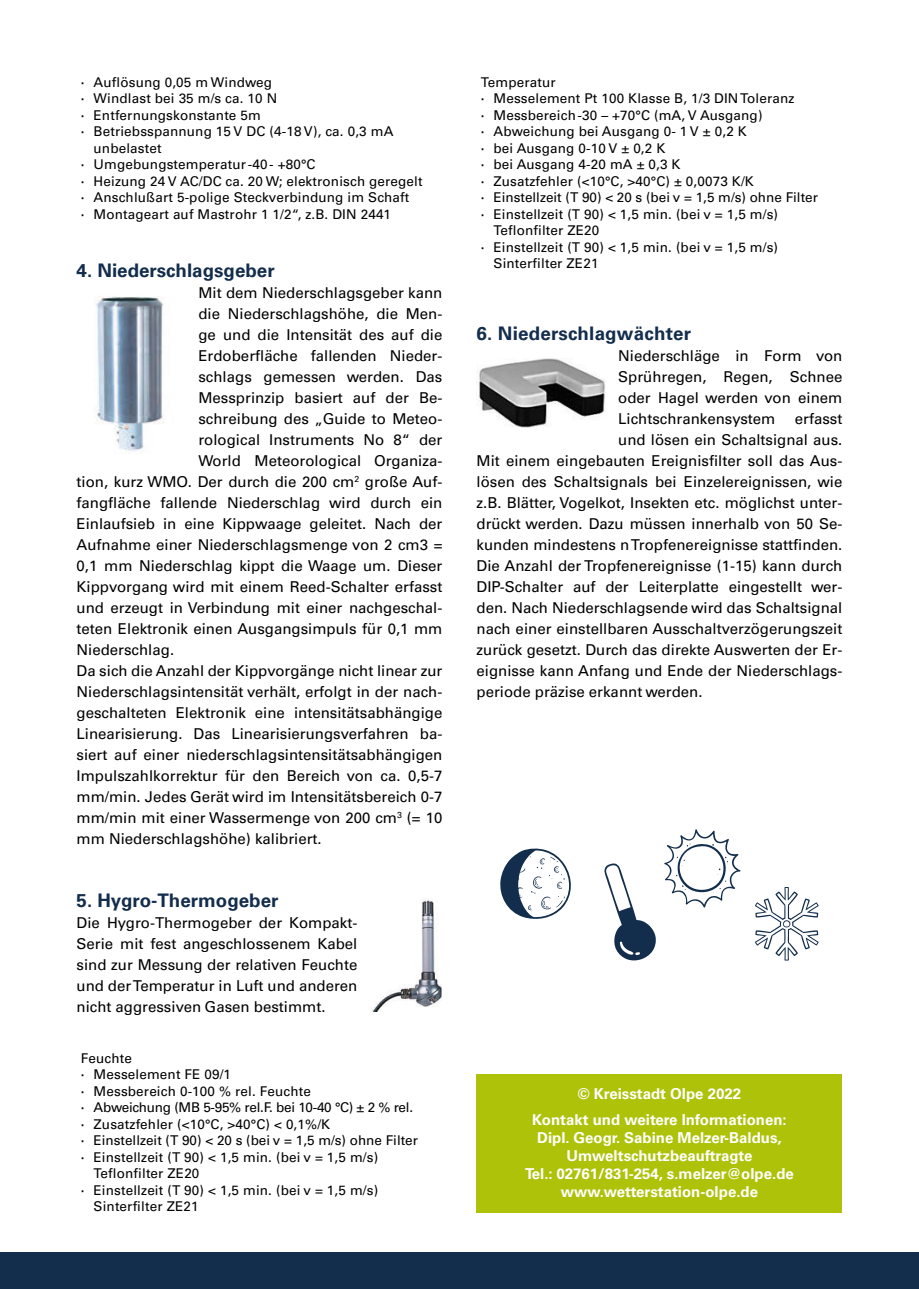
<style>
.page{position:relative;width:919px;height:1289px;background:#fff}
.page>*{position:absolute;margin:0;border:0;box-sizing:border-box;transform-origin:0 0}
.t1{font:700 18.75px "Univers";color:#132d4c}
.t2{font:15px/21px "Univers";color:#000;text-align:justify}
.t3{font:700 15px/18px "Univers LT Std";color:#fff;text-align:center}
.t4{font:13.5px "Univers";letter-spacing:.01em;color:#000}
.t5{font:13.5px "Univers";letter-spacing:-.02em;color:#000}
.s1{font-weight:700}
</style>
<div class="page">
<div style="left:476px;top:1074px;width:366px;height:138px;background:#adc209"></div>
<img style="left:94px;top:296px;width:70px;height:158px">
<img style="left:476px;top:358px;width:129px;height:69px">
<img style="left:370px;top:899px;width:72px;height:112px">
<div style="left:0;top:1252px;width:918px;height:36px;background:#132d4c"></div>
<svg style="left:604px;top:863px;width:52px;height:97px"></svg>
<svg style="left:664px;top:829px;width:76px;height:78px"></svg>
<svg style="left:755px;top:887px;width:63px;height:73px"></svg>
<svg style="left:500px;top:848px;width:71px;height:71px"></svg>
<p class="t4" style="left:81px;top:74px;width:193px"><span class="s1">·</span> Auflösung 0,05 m Windweg</p>
<p class="t4" style="left:81px;top:90px;width:198px"><span class="s1">·</span> Windlast bei 35 m/s ca. 10 N</p>
<p class="t4" style="left:81px;top:107px;width:181px"><span class="s1">·</span> Entfernungskonstante 5m</p>
<p class="t4" style="left:81px;top:123px;width:314px"><span class="s1">·</span> Betriebsspannung 15 V DC (4-18 V), ca. 0,3 mA</p>
<p class="t4" style="left:94px;top:140px;width:69px">unbelastet</p>
<p class="t4" style="left:81px;top:156px;width:236px"><span class="s1">·</span> Umgebungstemperatur -40 - +80°C</p>
<p class="t4" style="left:81px;top:173px;width:343px"><span class="s1">·</span> Heizung 24 V AC/DC ca. 20 W; elektronisch geregelt</p>
<p class="t4" style="left:81px;top:189px;width:330px"><span class="s1">·</span> Anschlußart 5-polige Steckverbindung im Schaft</p>
<p class="t4" style="left:81px;top:206px;width:312px"><span class="s1">·</span> Montageart auf Mastrohr 1 1/2“, z.B. DIN 2441</p>
<p class="t1" style="left:77px;top:259px;width:199px">4. Niederschlagsgeber</p>
<p class="t2" style="left:198px;top:282px;width:245px">Mit dem Niederschlagsgeber kann</p>
<p class="t2" style="left:198px;top:303px;width:245px">die Niederschlagshöhe, die Men-</p>
<p class="t2" style="left:198px;top:324px;width:245px">ge und die Intensität des auf die</p>
<p class="t2" style="left:198px;top:345px;width:245px">Erdoberfläche fallenden Nieder-</p>
<p class="t2" style="left:198px;top:366px;width:245px">schlags gemessen werden. Das</p>
<p class="t2" style="left:198px;top:387px;width:245px">Messprinzip basiert auf der Be-</p>
<p class="t2" style="left:198px;top:408px;width:245px">schreibung des „Guide to Meteo-</p>
<p class="t2" style="left:198px;top:429px;width:245px">rological Instruments No 8“ der</p>
<p class="t2" style="left:198px;top:450px;width:245px">World Meteorological Organiza-</p>
<p class="t2" style="left:77px;top:471px;width:367px">tion, kurz WMO. Der durch die 200 cm<sup>2</sup> große Auf-</p>
<p class="t2" style="left:77px;top:492px;width:367px">fangfläche fallende Niederschlag wird durch ein</p>
<p class="t2" style="left:77px;top:513px;width:367px">Einlaufsieb in eine Kippwaage geleitet. Nach der</p>
<p class="t2" style="left:77px;top:534px;width:367px">Aufnahme einer Niederschlagsmenge von 2 cm3 =</p>
<p class="t2" style="left:77px;top:555px;width:367px">0,1 mm Niederschlag kippt die Waage um. Dieser</p>
<p class="t2" style="left:77px;top:576px;width:367px">Kippvorgang wird mit einem Reed-Schalter erfasst</p>
<p class="t2" style="left:77px;top:597px;width:367px">und erzeugt in Verbindung mit einer nachgeschal-</p>
<p class="t2" style="left:77px;top:618px;width:367px">teten Elektronik einen Ausgangsimpuls für 0,1 mm</p>
<p class="t2" style="left:77px;top:639px;width:99px">Niederschlag.</p>
<p class="t2" style="left:77px;top:660px;width:367px">Da sich die Anzahl der Kippvorgänge nicht linear zur</p>
<p class="t2" style="left:77px;top:681px;width:367px">Niederschlagsintensität verhält, erfolgt in der nach-</p>
<p class="t2" style="left:77px;top:702px;width:367px">geschalteten Elektronik eine intensitätsabhängige</p>
<p class="t2" style="left:77px;top:723px;width:367px">Linearisierung. Das Linearisierungsverfahren ba-</p>
<p class="t2" style="left:77px;top:744px;width:367px">siert auf einer niederschlagsintensitätsabhängigen</p>
<p class="t2" style="left:77px;top:765px;width:367px">Impulszahlkorrektur für den Bereich von ca. 0,5-7</p>
<p class="t2" style="left:77px;top:786px;width:367px">mm/min. Jedes Gerät wird im Intensitätsbereich 0-7</p>
<p class="t2" style="left:77px;top:807px;width:367px">mm/min mit einer Wassermenge von 200 cm<sup>3</sup> (= 10</p>
<p class="t2" style="left:77px;top:828px;width:247px">mm Niederschlagshöhe) kalibriert.</p>
<p class="t1" style="left:77px;top:889px;width:203px">5. Hygro-Thermogeber</p>
<p class="t2" style="left:77px;top:912px;width:282px">Die Hygro-Thermogeber der Kompakt-Serie mit fest angeschlossenem Kabel sind zur Messung der relativen Feuchte und der Temperatur in Luft und anderen nicht aggressiven Gasen bestimmt.</p>
<p class="t4" style="left:81px;top:1049px;width:53px">Feuchte</p>
<p class="t4" style="left:81px;top:1066px;width:152px"><span class="s1">·</span> Messelement FE 09/1</p>
<p class="t4" style="left:81px;top:1082px;width:232px"><span class="s1">·</span> Messbereich 0-100 % rel. Feuchte</p>
<p class="t5" style="left:81px;top:1099px;width:334px"><span class="s1">·</span> Abweichung (MB 5-95% rel.F. bei 10-40 °C) ± 2 % rel.</p>
<p class="t4" style="left:81px;top:1115px;width:251px"><span class="s1">·</span> Zusatzfehler (&lt;10°C, &gt;40°C) &lt; 0,1%/K</p>
<p class="t4" style="left:81px;top:1132px;width:339px"><span class="s1">·</span> Einstellzeit (T 90) &lt; 20 s (bei v = 1,5 m/s) ohne Filter</p>
<p class="t4" style="left:81px;top:1148px;width:299px"><span class="s1">·</span> Einstellzeit (T 90) &lt; 1,5 min. (bei v = 1,5 m/s)</p>
<p class="t4" style="left:94px;top:1165px;width:107px">Teflonfilter ZE20</p>
<p class="t4" style="left:81px;top:1181px;width:299px"><span class="s1">·</span> Einstellzeit (T 90) &lt; 1,5 min. (bei v = 1,5 m/s)</p>
<p class="t4" style="left:94px;top:1198px;width:106px">Sinterfilter ZE21</p>
<p class="t4" style="left:480px;top:74px;width:76px">Temperatur</p>
<p class="t4" style="left:480px;top:90px;width:315px"><span class="s1">·</span> Messelement Pt 100 Klasse B, 1/3 DIN Toleranz</p>
<p class="t4" style="left:480px;top:107px;width:283px"><span class="s1">·</span> Messbereich -30 – +70°C (mA, V Ausgang)</p>
<p class="t4" style="left:480px;top:123px;width:267px"><span class="s1">·</span> Abweichung bei Ausgang 0- 1 V ± 0,2 K</p>
<p class="t4" style="left:480px;top:140px;width:186px"><span class="s1">·</span> bei Ausgang 0-10 V ± 0,2 K</p>
<p class="t4" style="left:480px;top:156px;width:201px"><span class="s1">·</span> bei Ausgang 4-20 mA ± 0,3 K</p>
<p class="t4" style="left:480px;top:173px;width:275px"><span class="s1">·</span> Zusatzfehler (&lt;10°C, &gt;40°C) ± 0,0073 K/K</p>
<p class="t4" style="left:480px;top:189px;width:339px"><span class="s1">·</span> Einstellzeit (T 90) &lt; 20 s (bei v = 1,5 m/s) ohne Filter</p>
<p class="t4" style="left:480px;top:206px;width:299px"><span class="s1">·</span> Einstellzeit (T 90) &lt; 1,5 min. (bei v = 1,5 m/s)</p>
<p class="t4" style="left:493px;top:222px;width:107px">Teflonfilter ZE20</p>
<p class="t4" style="left:480px;top:239px;width:299px"><span class="s1">·</span> Einstellzeit (T 90) &lt; 1,5 min. (bei v = 1,5 m/s)</p>
<p class="t4" style="left:493px;top:255px;width:106px">Sinterfilter ZE21</p>
<p class="t1" style="left:476px;top:322px;width:216px">6. Niederschlagwächter</p>
<p class="t2" style="left:618px;top:345px;width:226px">Niederschläge in Form von Sprühregen, Regen, Schnee oder Hagel werden von einem Lichtschrankensystem</p>
<p class="t2" style="left:794px;top:408px;width:49px">erfasst</p>
<p class="t2" style="left:618px;top:429px;width:226px">und lösen ein Schaltsignal aus.</p>
<p class="t2" style="left:476px;top:450px;width:367px">Mit einem eingebauten Ereignisfilter soll das Aus-</p>
<p class="t2" style="left:476px;top:471px;width:367px">lösen des Schaltsignals bei Einzelereignissen, wie</p>
<p class="t2" style="left:476px;top:492px;width:367px">z.B. Blätter, Vogelkot, Insekten etc. möglichst unter-</p>
<p class="t2" style="left:476px;top:513px;width:367px">drückt werden. Dazu müssen innerhalb von 50 Se-</p>
<p class="t2" style="left:476px;top:534px;width:367px">kunden mindestens n Tropfenereignisse stattfinden.</p>
<p class="t2" style="left:476px;top:555px;width:367px">Die Anzahl der Tropfenereignisse (1-15) kann durch</p>
<p class="t2" style="left:476px;top:576px;width:367px">DIP-Schalter auf der Leiterplatte eingestellt wer-</p>
<p class="t2" style="left:476px;top:597px;width:367px">den. Nach Niederschlagsende wird das Schaltsignal</p>
<p class="t2" style="left:476px;top:618px;width:367px">nach einer einstellbaren Ausschaltverzögerungszeit</p>
<p class="t2" style="left:476px;top:639px;width:367px">zurück gesetzt. Durch das direkte Auswerten der Er-</p>
<p class="t2" style="left:476px;top:660px;width:367px">eignisse kann Anfang und Ende der Niederschlags-</p>
<p class="t2" style="left:476px;top:681px;width:227px">periode präzise erkannt werden.</p>
<p class="t3" style="left:532px;top:1080px;width:256px;line-height:26.5px">© Kreisstadt Olpe 2022<br>Kontakt und weitere Informationen:</p>
<p class="t3" style="left:525px;top:1128px;width:270px">Dipl. Geogr. Sabine Melzer-Baldus, Umweltschutzbeauftragte<br>Tel.: 02761/831-254, s.melzer@olpe.de www.wetterstation-olpe.de</p>
</div>
